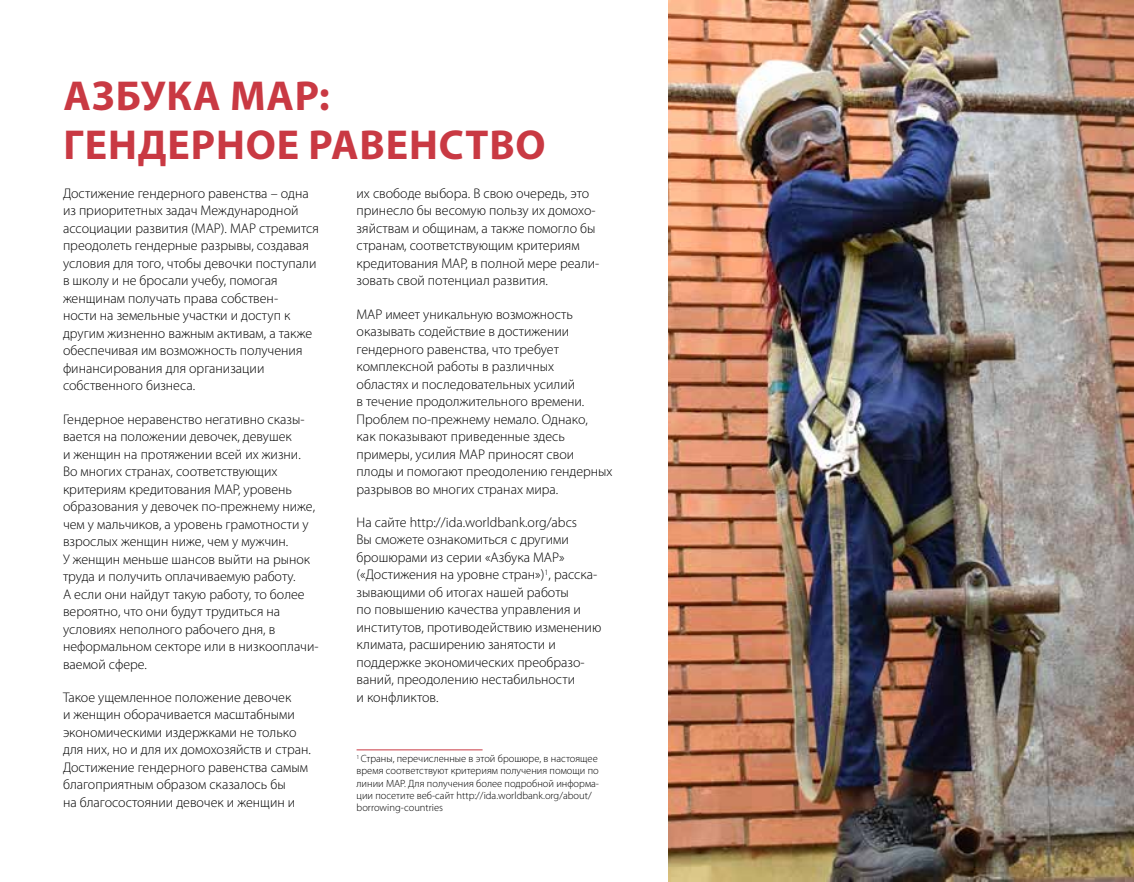
<style>
.page{position:relative;width:1134px;height:882px;background:#fff}
.page>*{position:absolute;margin:0;border:0;box-sizing:border-box;transform-origin:0 0}
.t1{font:700 42px/49px "Myriad Pro";letter-spacing:.02em;color:#c93943}
.t2{font:300 14px/17.5px "Myriad Pro";color:#000}
.t3{font:300 10.5px/12.2px "Myriad Pro";color:#000}
</style>
<div class="page">
<hr style="left:357px;top:750px;width:126px;height:1px;background:#c93943">
<img style="left:668px;top:0;width:466px;height:882px">
<h1 class="t1" style="left:63px;top:70px;width:484px">АЗБУКА МАР:<br>ГЕНДЕРНОЕ РАВЕНСТВО</h1>
<p class="t2" style="left:63px;top:185px;width:257px">Достижение гендерного равенства – одна из приоритетных задач Международной ассоциации развития (МАР). МАР стремится преодолеть гендерные разрывы, создавая условия для того, чтобы девочки поступали в школу и не бросали учебу, помогая женщинам получать права собствен-<br>ности на земельные участки и доступ к другим жизненно важным активам, а также обеспечивая им возможность получения финансирования для организации собственного бизнеса.</p>
<p class="t2" style="left:63px;top:410px;width:257px">Гендерное неравенство негативно сказы&shy;вается на положении девочек, девушек<br>и женщин на протяжении всей их жизни.<br>Во многих странах, соответствующих критериям кредитования МАР, уровень образования у девочек по-прежнему ниже, чем у мальчиков, а уровень грамотности у взрослых женщин ниже, чем у мужчин.<br>У женщин меньше шансов выйти на рынок труда и получить оплачиваемую работу.<br>А если они найдут такую работу, то более вероятно, что они будут трудиться на условиях неполного рабочего дня, в неформальном секторе или в низкооплачи&shy;ваемой сфере.</p>
<p class="t2" style="left:63px;top:689px;width:249px">Такое ущемленное положение девочек<br>и женщин оборачивается масштабными экономическими издержками не только для них, но и для их домохозяйств и стран.<br>Достижение гендерного равенства самым благоприятным образом сказалось бы<br>на благосостоянии девочек и женщин и</p>
<p class="t2" style="left:357px;top:185px;width:244px">их свободе выбора. В свою очередь, это принесло бы весомую пользу их домохо&shy;зяйствам и общинам, а также помогло бы странам, соответствующим критериям кредитования МАР, в полной мере реали&shy;зовать свой потенциал развития.</p>
<p class="t2" style="left:357px;top:305px;width:258px">МАР имеет уникальную возможность оказывать содействие в достижении гендерного равенства, что требует комплексной работы в различных<br>областях и последовательных усилий<br>в течение продолжительного времени.<br>Проблем по-прежнему немало. Однако,<br>как показывают приведенные здесь примеры, усилия МАР приносят свои плоды и помогают преодолению гендерных разрывов во многих странах мира.</p>
<p class="t2" style="left:357px;top:514px;width:246px">На сайте http://ida.worldbank.org/abcs<br>Вы сможете ознакомиться с другими брошюрами из серии «Азбука МАР» («Достижения на уровне стран»)<sup>1</sup>, расска&shy;зывающими об итогах нашей работы<br>по повышению качества управления и институтов, противодействию изменению климата, расширению занятости и поддержке экономических преобразо&shy;ваний, преодолению нестабильности<br>и конфликтов.</p>
<p class="t3" style="left:357px;top:753px;width:244px"><sup>1</sup> Страны, перечисленные в этой брошюре, в настоящее время соответствуют критериям получения помощи по линии МАР. Для получения более подробной информа&shy;ции посетите веб-сайт http://ida.worldbank.org/about/ borrowing-countries</p>
</div>
